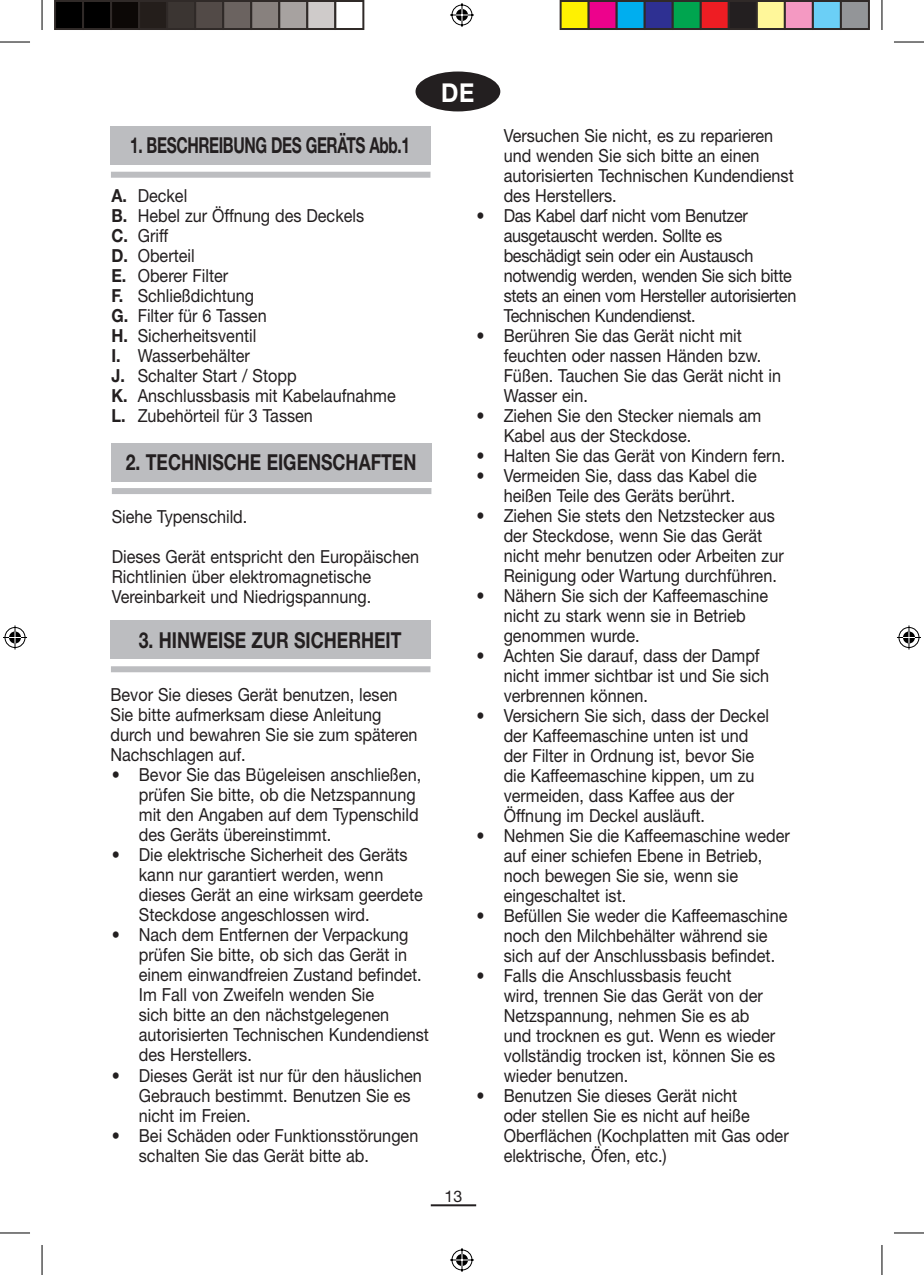
<style>
.page{position:relative;width:924px;height:1275px;background:#fff}
.page>*{position:absolute;margin:0;border:0;box-sizing:border-box;transform-origin:0 0}
.t1{font:700 26px "Helvetica Neue LT Std";color:#fff;scale:.9 1}
.t2{font:700 22px "Helvetica Neue LT Std";color:#231f20;scale:.8 1}
.t3{font:700 22px "Helvetica Neue LT Std";letter-spacing:-.025em;color:#231f20;scale:.7 1}
.t4{font:18px/20px "Helvetica Neue LT Std";color:#231f20;scale:.9 1}
.t5{font:18px/20px "Helvetica Neue LT Std";letter-spacing:-.02em;color:#231f20;scale:.9 1}
.t6{font:16px "Helvetica Neue LT Std";color:#231f20}
.s1{font-weight:700}
</style>
<div class="page">
<hr style="left:430px;top:1204px;width:46px;height:2px;background:#231f20">
<div style="left:415px;top:71px;width:85px;height:40px;background:#231f20;border-radius:50%"></div>
<div style="left:110px;top:620px;width:320px;height:39px;background:#bcbdc0"></div>
<div style="left:111px;top:666px;width:319px;height:6px;background:#bcbdc0"></div>
<div style="left:110px;top:126px;width:320px;height:39px;background:#bcbdc0"></div>
<div style="left:111px;top:172px;width:319px;height:6px;background:#bcbdc0"></div>
<div style="left:111px;top:443px;width:320px;height:38px;background:#bcbdc0"></div>
<div style="left:112px;top:488px;width:319px;height:6px;background:#bcbdc0"></div>
<hr style="left:0;top:42px;width:30px;height:1px;background:#000">
<hr style="left:893px;top:42px;width:30px;height:1px;background:#000">
<hr style="left:0;top:1232px;width:30px;height:1px;background:#000">
<hr style="left:893px;top:1232px;width:30px;height:1px;background:#000">
<hr style="left:42px;top:0;width:1px;height:30px;background:#000">
<hr style="left:42px;top:1245px;width:1px;height:30px;background:#000">
<hr style="left:881px;top:0;width:1px;height:30px;background:#000">
<hr style="left:881px;top:1245px;width:1px;height:30px;background:#000">
<svg style="left:450px;top:3px;width:24px;height:24px"></svg>
<svg style="left:450px;top:1248px;width:24px;height:24px"></svg>
<svg style="left:3px;top:625px;width:24px;height:25px"></svg>
<svg style="left:897px;top:625px;width:24px;height:25px"></svg>
<div style="left:55px;top:1px;width:28px;height:28px;background:#000"></div>
<div style="left:54px;top:0;width:30px;height:30px;border:2px solid #302a28"></div>
<div style="left:83px;top:1px;width:28px;height:28px;background:#000"></div>
<div style="left:82px;top:0;width:30px;height:30px;border:2px solid #302a28"></div>
<div style="left:111px;top:1px;width:28px;height:28px;background:#0c0806"></div>
<div style="left:110px;top:0;width:30px;height:30px;border:2px solid #302a28"></div>
<div style="left:139px;top:1px;width:28px;height:28px;background:#241e1b"></div>
<div style="left:138px;top:0;width:30px;height:30px;border:2px solid #302a28"></div>
<div style="left:167px;top:1px;width:28px;height:28px;background:#3b3532"></div>
<div style="left:166px;top:0;width:30px;height:30px;border:2px solid #302a28"></div>
<div style="left:195px;top:1px;width:28px;height:28px;background:#524a47"></div>
<div style="left:194px;top:0;width:30px;height:30px;border:2px solid #302a28"></div>
<div style="left:223px;top:1px;width:28px;height:28px;background:#6b6360"></div>
<div style="left:222px;top:0;width:30px;height:30px;border:2px solid #302a28"></div>
<div style="left:251px;top:1px;width:28px;height:28px;background:#88817e"></div>
<div style="left:250px;top:0;width:30px;height:30px;border:2px solid #302a28"></div>
<div style="left:279px;top:1px;width:28px;height:28px;background:#a7a2a0"></div>
<div style="left:278px;top:0;width:30px;height:30px;border:2px solid #302a28"></div>
<div style="left:307px;top:1px;width:28px;height:28px;background:#cfcbca"></div>
<div style="left:306px;top:0;width:30px;height:30px;border:2px solid #302a28"></div>
<div style="left:334px;top:0;width:30px;height:30px;border:2px solid #302a28"></div>
<div style="left:560px;top:1px;width:28px;height:28px;background:#fff101"></div>
<div style="left:559px;top:0;width:30px;height:30px;border:2px solid #302a28"></div>
<div style="left:588px;top:1px;width:28px;height:28px;background:#ed028c"></div>
<div style="left:587px;top:0;width:30px;height:30px;border:2px solid #302a28"></div>
<div style="left:616px;top:1px;width:28px;height:28px;background:#00aeef"></div>
<div style="left:615px;top:0;width:30px;height:30px;border:2px solid #302a28"></div>
<div style="left:644px;top:1px;width:28px;height:28px;background:#2e3092"></div>
<div style="left:643px;top:0;width:30px;height:30px;border:2px solid #302a28"></div>
<div style="left:672px;top:1px;width:28px;height:28px;background:#00a54f"></div>
<div style="left:671px;top:0;width:30px;height:30px;border:2px solid #302a28"></div>
<div style="left:700px;top:1px;width:28px;height:28px;background:#ee1d23"></div>
<div style="left:699px;top:0;width:30px;height:30px;border:2px solid #302a28"></div>
<div style="left:728px;top:1px;width:28px;height:28px;background:#231f20"></div>
<div style="left:727px;top:0;width:30px;height:30px;border:2px solid #302a28"></div>
<div style="left:756px;top:1px;width:28px;height:28px;background:#fff79a"></div>
<div style="left:755px;top:0;width:30px;height:30px;border:2px solid #302a28"></div>
<div style="left:784px;top:1px;width:28px;height:28px;background:#f499c2"></div>
<div style="left:783px;top:0;width:30px;height:30px;border:2px solid #302a28"></div>
<div style="left:812px;top:1px;width:28px;height:28px;background:#6bcff6"></div>
<div style="left:811px;top:0;width:30px;height:30px;border:2px solid #302a28"></div>
<div style="left:840px;top:1px;width:28px;height:28px;background:#939598"></div>
<div style="left:839px;top:0;width:30px;height:30px;border:2px solid #302a28"></div>
<p class="t3" style="left:130px;top:138px;width:401px">1. BESCHREIBUNG DES GERÄTS Abb.1</p>
<p class="t4" style="left:111px;top:187px;width:317px"><span class="s1">A.</span> Deckel<br><span class="s1">B.</span> Hebel zur Öffnung des Deckels<br><span class="s1">C.</span> Griff<br><span class="s1">D.</span> Oberteil<br><span class="s1">E.</span> Oberer Filter<br><span class="s1">F.</span> Schließdichtung<br><span class="s1">G.</span> Filter für 6 Tassen<br><span class="s1">H.</span> Sicherheitsventil<br><span class="s1">I.</span> Wasserbehälter<br><span class="s1">J.</span> Schalter Start / Stopp<br><span class="s1">K.</span> Anschlussbasis mit Kabelaufnahme<br><span class="s1">L.</span> Zubehörteil für 3 Tassen</p>
<p class="t2" style="left:126px;top:454px;width:365px">2. TECHNISCHE EIGENSCHAFTEN</p>
<p class="t4" style="left:112px;top:508px;width:152px">Siehe Typenschild.</p>
<p class="t4" style="left:112px;top:548px;width:343px">Dieses Gerät entspricht den Europäischen<br>Richtlinien über elektromagnetische<br>Vereinbarkeit und Niedrigspannung.</p>
<p class="t2" style="left:139px;top:632px;width:330px">3. HINWEISE ZUR SICHERHEIT</p>
<p class="t4" style="left:110px;top:686px;width:342px">Bevor Sie dieses Gerät benutzen, lesen Sie bitte aufmerksam diese Anleitung durch und bewahren Sie sie zum späteren Nachschlagen auf.</p>
<p class="t4" style="left:139px;top:766px;width:315px;text-indent:-27px"><span class="s1">•</span> Bevor Sie das Bügeleisen anschließen, prüfen Sie bitte, ob die Netzspannung mit den Angaben auf dem Typenschild des Geräts übereinstimmt.</p>
<p class="t4" style="left:139px;top:846px;width:317px;text-indent:-27px"><span class="s1">•</span> Die elektrische Sicherheit des Geräts kann nur garantiert werden, wenn dieses Gerät an eine wirksam geerdete Steckdose angeschlossen wird.</p>
<p class="t4" style="left:139px;top:926px;width:324px;text-indent:-27px"><span class="s1">•</span> Nach dem Entfernen der Verpackung prüfen Sie bitte, ob sich das Gerät in einem einwandfreien Zustand befindet.<br>Im Fall von Zweifeln wenden Sie<br>sich bitte an den nächstgelegenen autorisierten Technischen Kundendienst des Herstellers.</p>
<p class="t4" style="left:139px;top:1066px;width:316px;text-indent:-27px"><span class="s1">•</span> Dieses Gerät ist nur für den häuslichen<br>Gebrauch bestimmt. Benutzen Sie es nicht im Freien.</p>
<p class="t4" style="left:139px;top:1126px;width:312px;text-indent:-27px"><span class="s1">•</span> Bei Schäden oder Funktionsstörungen schalten Sie das Gerät bitte ab.</p>
<h1 class="t1" style="left:441px;top:83px;width:38px">DE</h1>
<p class="t6" style="left:444px;top:1190px;width:19px">13</p>
<p class="t4" style="left:503px;top:127px;width:324px">Versuchen Sie nicht, es zu reparieren und wenden Sie sich bitte an einen autorisierten Technischen Kundendienst des Herstellers.</p>
<p class="t5" style="left:503px;top:207px;width:326px;text-indent:-27px"><span class="s1">•</span> Das Kabel darf nicht vom Benutzer ausgetauscht werden. Sollte es beschädigt sein oder ein Austausch notwendig werden, wenden Sie sich bitte stets an einen vom Hersteller autorisierten Technischen Kundendienst.</p>
<p class="t4" style="left:503px;top:327px;width:310px;text-indent:-27px"><span class="s1">•</span> Berühren Sie das Gerät nicht mit feuchten oder nassen Händen bzw.<br>Füßen. Tauchen Sie das Gerät nicht in<br>Wasser ein.</p>
<p class="t4" style="left:503px;top:407px;width:287px;text-indent:-27px"><span class="s1">•</span> Ziehen Sie den Stecker niemals am<br>Kabel aus der Steckdose.</p>
<p class="t4" style="left:476px;top:447px;width:344px"><span class="s1">•</span> Halten Sie das Gerät von Kindern fern.</p>
<p class="t4" style="left:476px;top:467px;width:313px;text-align:center"><span class="s1">•</span> Vermeiden Sie, dass das Kabel die heißen Teile des Geräts berührt.</p>
<p class="t4" style="left:503px;top:507px;width:312px;text-indent:-27px"><span class="s1">•</span> Ziehen Sie stets den Netzstecker aus der Steckdose, wenn Sie das Gerät nicht mehr benutzen oder Arbeiten zur Reinigung oder Wartung durchführen.</p>
<p class="t4" style="left:503px;top:587px;width:295px;text-indent:-27px"><span class="s1">•</span> Nähern Sie sich der Kaffeemaschine nicht zu stark wenn sie in Betrieb genommen wurde.</p>
<p class="t4" style="left:503px;top:647px;width:296px;text-indent:-27px"><span class="s1">•</span> Achten Sie darauf, dass der Dampf nicht immer sichtbar ist und Sie sich verbrennen können.</p>
<p class="t4" style="left:503px;top:707px;width:296px;text-indent:-27px"><span class="s1">•</span> Versichern Sie sich, dass der Deckel der Kaffeemaschine unten ist und der Filter in Ordnung ist, bevor Sie die Kaffeemaschine kippen, um zu vermeiden, dass Kaffee aus der Öffnung im Deckel ausläuft.</p>
<p class="t4" style="left:503px;top:827px;width:319px;text-indent:-27px"><span class="s1">•</span> Nehmen Sie die Kaffeemaschine weder auf einer schiefen Ebene in Betrieb, noch bewegen Sie sie, wenn sie eingeschaltet ist.</p>
<p class="t4" style="left:503px;top:907px;width:317px;text-indent:-27px"><span class="s1">•</span> Befüllen Sie weder die Kaffeemaschine noch den Milchbehälter während sie sich auf der Anschlussbasis befindet.</p>
<p class="t4" style="left:503px;top:967px;width:303px;text-indent:-27px"><span class="s1">•</span> Falls die Anschlussbasis feucht<br>wird, trennen Sie das Gerät von der<br>Netzspannung, nehmen Sie es ab und trocknen es gut. Wenn es wieder vollständig trocken ist, können Sie es wieder benutzen.</p>
<p class="t4" style="left:503px;top:1087px;width:318px;text-indent:-27px"><span class="s1">•</span> Benutzen Sie dieses Gerät nicht<br>oder stellen Sie es nicht auf heiße Oberflächen (Kochplatten mit Gas oder elektrische, Öfen, etc.)</p>
</div>
